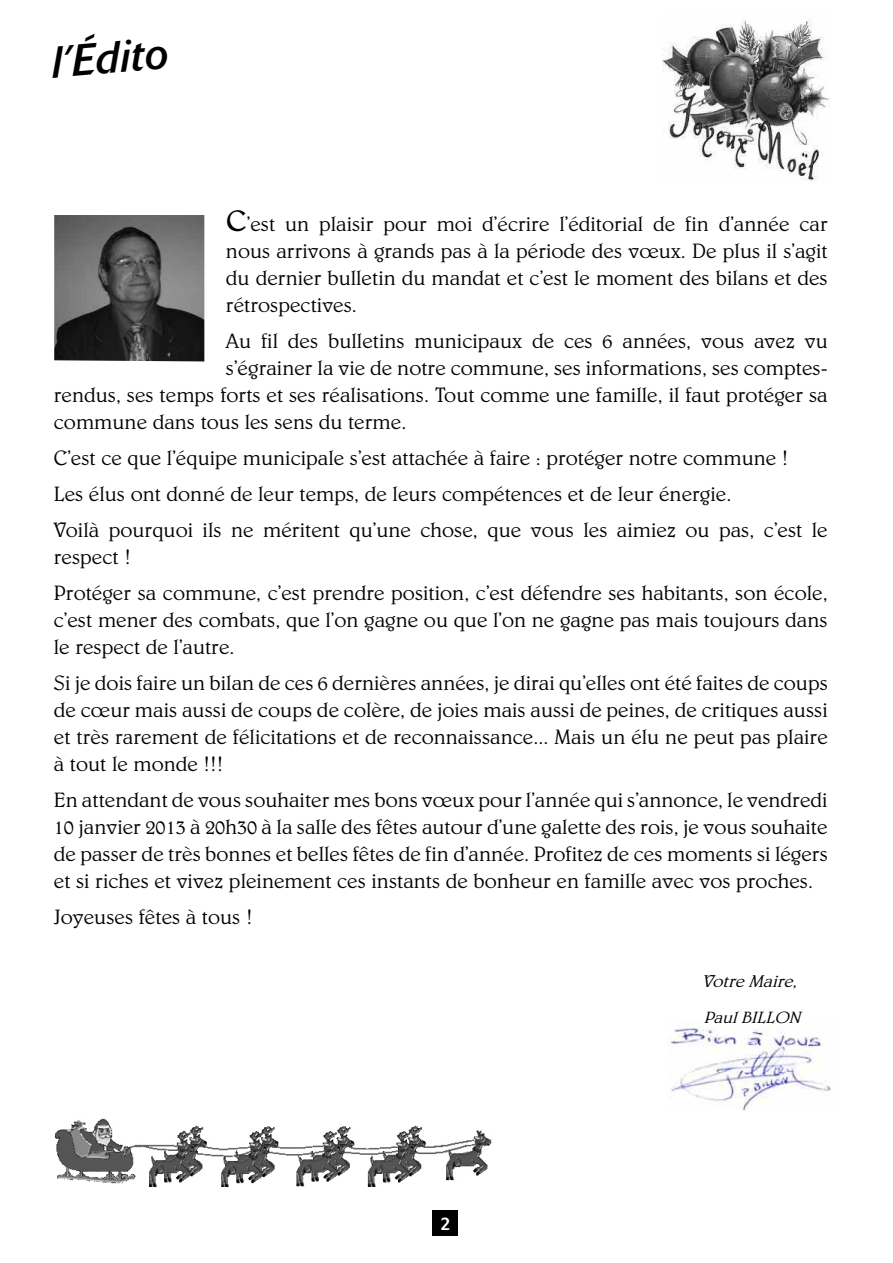
<style>
.page{position:relative;width:893px;height:1263px;background:#fff}
.page>*{position:absolute;margin:0;border:0;box-sizing:border-box;transform-origin:0 0}
.t1{font:italic 43.95px "Delta";color:#000}
.t2{font:300 21px/27px "Belwe";color:#000;text-align:justify}
.t3{font:18px "Delta";color:#fff}
.t4{font:italic 300 17.25px "Belwe";color:#000;scale:1.05 1}
.t5{font:italic 300 16.5px "Belwe";color:#000;scale:1.05 1}
.s1{font-size:43.5px}
</style>
<div class="page">
<img style="left:670px;top:1021px;width:161px;height:88px">
<img style="left:54px;top:215px;width:150px;height:146px">
<div style="left:433px;top:1210px;width:25px;height:26px;background:#000"></div>
<img style="left:662px;top:20px;width:168px;height:161px">
<img style="left:55px;top:1118px;width:437px;height:68px">
<h1 class="t1" style="left:49px;top:37px;width:119px;rotate:-5deg">l’Édito</h1>
<p class="t2" style="left:226px;top:211px;width:603px"><span class="s1">c</span>’est un plaisir pour moi d’écrire l’éditorial de fin d’année car nous arrivons à grands pas à la période des vœux. De plus il s’agit du dernier bulletin du mandat et c’est le moment des bilans et des rétrospectives.</p>
<p class="t2" style="left:226px;top:328px;width:603px">Au fil des bulletins municipaux de ces 6 années, vous avez vu</p>
<p class="t2" style="left:226px;top:355px;width:603px">s’égrainer la vie de notre commune, ses informations, ses comptes-</p>
<p class="t2" style="left:54px;top:382px;width:775px">rendus, ses temps forts et ses réalisations. Tout comme une famille, il faut protéger sa</p>
<p class="t2" style="left:54px;top:409px;width:354px">commune dans tous les sens du terme.</p>
<p class="t2" style="left:54px;top:440px;width:775px;line-height:36px;text-align:left">C’est ce que l’équipe municipale s’est attachée à faire : protéger notre commune !<br>Les élus ont donné de leur temps, de leurs compétences et de leur énergie.<br>Voilà pourquoi ils ne méritent qu’une chose, que vous les aimiez ou pas, c’est le</p>
<p class="t2" style="left:54px;top:539px;width:775px;line-height:36px">respect !<br>Protéger sa commune, c’est prendre position, c’est défendre ses habitants, son école,</p>
<p class="t2" style="left:54px;top:607px;width:775px">c’est mener des combats, que l’on gagne ou que l’on ne gagne pas mais toujours dans le respect de l’autre.</p>
<p class="t2" style="left:54px;top:670px;width:775px">Si je dois faire un bilan de ces 6 dernières années, je dirai qu’elles ont été faites de coups de cœur mais aussi de coups de colère, de joies mais aussi de peines, de critiques aussi et très rarement de félicitations et de reconnaissance... Mais un élu ne peut pas plaire à tout le monde !!!</p>
<p class="t2" style="left:54px;top:787px;width:775px">En attendant de vous souhaiter mes bons vœux pour l’année qui s’annonce, le vendredi 10 janvier 2013 à 20h30 à la salle des fêtes autour d’une galette des rois, je vous souhaite de passer de très bonnes et belles fêtes de fin d’année. Profitez de ces moments si légers et si riches et vivez pleinement ces instants de bonheur en famille avec vos proches.</p>
<p class="t2" style="left:54px;top:904px;width:200px">Joyeuses fêtes à tous !</p>
<p class="t3" style="left:440px;top:1213px;width:12px">2</p>
<p class="t4" style="left:702px;top:971px;width:97px">VotreMaire,</p>
<p class="t5" style="left:704px;top:1008px;width:98px">PaulBILLON</p>
</div>
